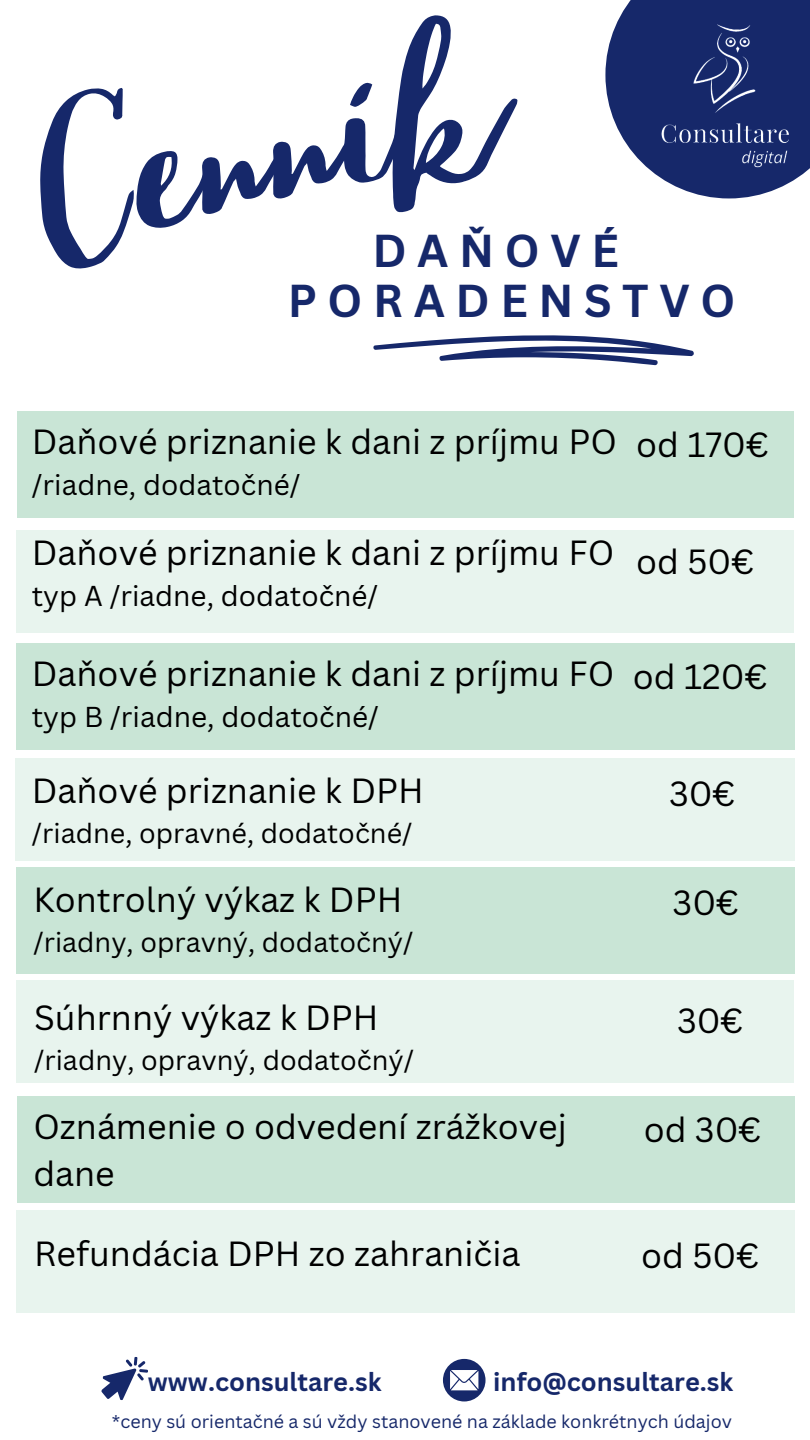
<style>
.page{position:relative;width:810px;height:1440px;background:#fff}
.page>*{position:absolute;margin:0;border:0;box-sizing:border-box;transform-origin:0 0}
.t1{font:272.2px "Lucky Dip Caitlin";color:#16286a}
.t2{font:700 44.9px/49.5px "Canva Sans";letter-spacing:.235em;color:#16286a}
.t3{font:34px/47.2px "Canva Sans";color:#000}
.t4{font:28px "Canva Sans";color:#000}
.t5{font:27px "Canva Sans";color:#000}
.t6{font:700 25.4px "Canva Sans";color:#16286a}
.t7{font:17.9px "Canva Sans";color:#16286a}
</style>
<div class="page">
<div style="left:17px;top:411px;width:777px;height:106px;background:#c9e5d6"></div>
<div style="left:16px;top:531px;width:778px;height:102px;background:#e8f4ee"></div>
<div style="left:16px;top:644px;width:778px;height:106px;background:#c9e5d6"></div>
<svg style="left:605px;top:0;width:205px;height:170px"></svg>
<img style="left:615px;top:0;width:193px;height:199px">
<div style="left:15px;top:758px;width:779px;height:102px;background:#e8f4ee"></div>
<div style="left:16px;top:867px;width:778px;height:106px;background:#c9e5d6"></div>
<div style="left:16px;top:980px;width:778px;height:102px;background:#e8f4ee"></div>
<svg style="left:373px;top:335px;width:321px;height:31px"></svg>
<div style="left:17px;top:1096px;width:778px;height:106px;background:#c9e5d6"></div>
<div style="left:16px;top:1210px;width:779px;height:102px;background:#e8f4ee"></div>
<svg style="left:443px;top:1359px;width:43px;height:42px"></svg>
<svg style="left:101px;top:1357px;width:47px;height:44px"></svg>
<h5 class="t1" style="left:7px;top:49px;width:476px;rotate:-12deg">Cenník</h5>
<h1 class="t2" style="left:288px;top:225px;width:449px;text-indent:85px">DAŇOVÉ<br>PORADENSTVO</h1>
<p class="t3" style="left:32px;top:417px;width:587px">Daňové priznanie k dani z príjmu PO</p>
<p class="t4" style="left:32px;top:466px;width:270px">/riadne, dodatočné/</p>
<h2 class="t3" style="left:32px;top:528px;width:584px">Daňové priznanie k dani z príjmu FO</h2>
<h2 class="t4" style="left:32px;top:576px;width:348px">typ A /riadne, dodatočné/</h2>
<p class="t3" style="left:32px;top:649px;width:584px">Daňové priznanie k dani z príjmu FO</p>
<p class="t4" style="left:32px;top:697px;width:349px">typ B /riadne, dodatočné/</p>
<h3 class="t3" style="left:32px;top:766px;width:394px">Daňové priznanie k DPH</h3>
<h3 class="t5" style="left:32px;top:814px;width:382px">/riadne, opravné, dodatočné/</h3>
<h5 class="t3" style="left:33px;top:876px;width:371px">Kontrolný výkaz k DPH</h5>
<h5 class="t5" style="left:33px;top:923px;width:382px">/riadny, opravný, dodatočný/</h5>
<h5 class="t3" style="left:34px;top:994px;width:346px">Súhrnný výkaz k DPH</h5>
<h5 class="t5" style="left:34px;top:1041px;width:382px">/riadny, opravný, dodatočný/</h5>
<h3 class="t3" style="left:33px;top:1102px;width:535px">Oznámenie o odvedení zrážkovej dane</h3>
<h3 class="t3" style="left:636px;top:420px;width:134px">od 170€</h3>
<h3 class="t3" style="left:636px;top:537px;width:119px">od 50€</h3>
<h3 class="t3" style="left:633px;top:652px;width:136px">od 120€</h3>
<h3 class="t3" style="left:669px;top:769px;width:68px">30€</h3>
<h3 class="t3" style="left:673px;top:879px;width:68px">30€</h3>
<h3 class="t3" style="left:677px;top:997px;width:68px">30€</h3>
<h3 class="t3" style="left:644px;top:1105px;width:119px">od 30€</h3>
<h3 class="t3" style="left:34px;top:1229px;width:488px">Refundácia DPH zo zahraničia</h3>
<h3 class="t3" style="left:641px;top:1231px;width:119px">od 50€</h3>
<h4 class="t6" style="left:148px;top:1364px;width:235px">www.consultare.sk</h4>
<p class="t6" style="left:493px;top:1364px;width:242px">info@consultare.sk</p>
<h3 class="t7" style="left:112px;top:1409px;width:622px">*ceny sú orientačné a sú vždy stanovené na základe konkrétnych údajov</h3>
</div>
